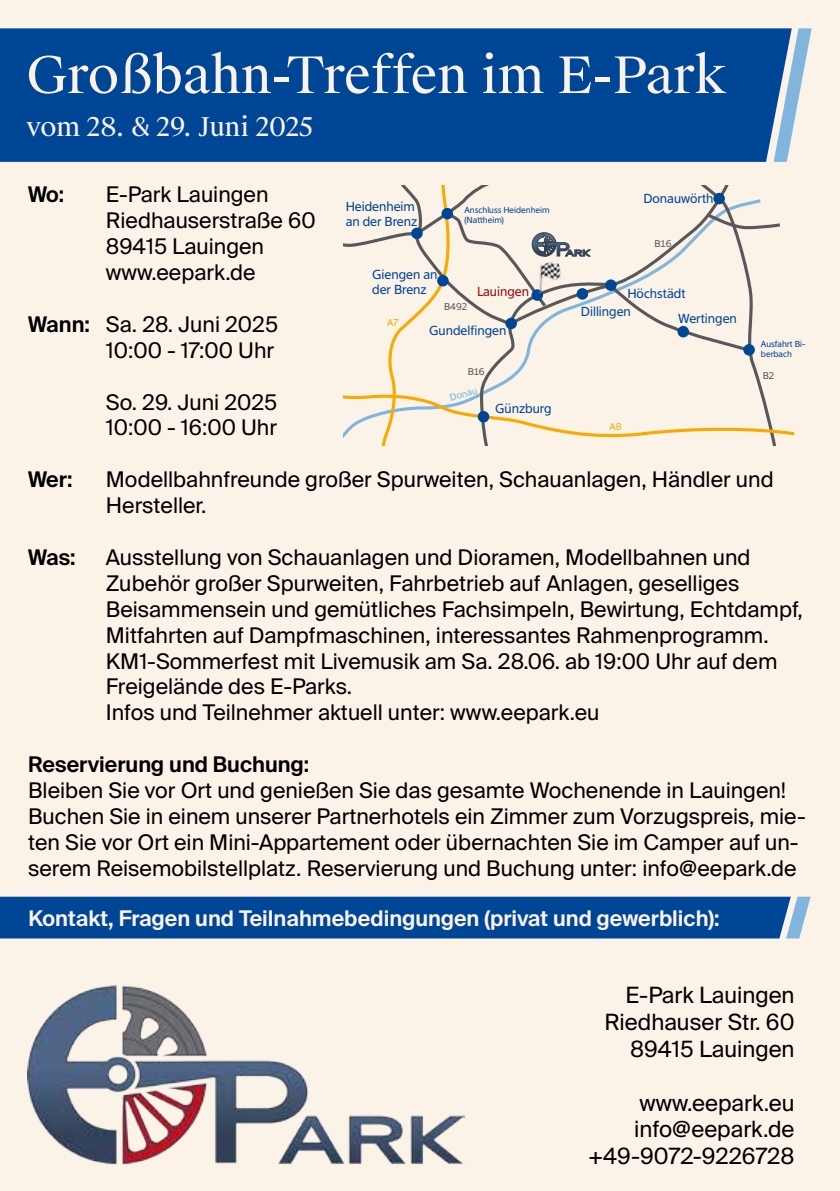
<style>
.page{position:relative;width:840px;height:1191px;background:#fff}
.page>*{position:absolute;margin:0;border:0;box-sizing:border-box;transform-origin:0 0}
.t1{font:50.4px "Suisse Works";color:#fcf3e8}
.t2{font:25.8px "Suisse Works";color:#fcf3e8}
.t3{font:22.4px/27px "Suisse Intl";color:#000;text-align:right}
.t4{font:21.6px/25.8px "Suisse Intl";color:#000}
.t5{font:600 21.6px "Suisse Intl";color:#fcf3e8}
.t6{font:600 21.6px "Suisse Intl";color:#000}
.t7{font:12.6px/15px "Suisse Sign";color:#004696}
.t8{font:12.6px "Suisse Sign";color:#920e14}
.t9{font:9.4px "Suisse Sign";color:#58585a}
.t10{font:9.4px "Suisse Sign";color:#80b5de}
.t11{font:9.4px "Suisse Sign";color:#f7aa00}
.t12{font:8.4px/10px "Suisse Sign";color:#004696}
.s1{font-weight:600}
</style>
<div class="page">
<div style="left:0;top:0;width:839px;height:1191px;background:#fcf3e8"></div>
<div style="left:0;top:896px;width:810px;height:42px;background:#004696"></div>
<div style="left:0;top:28px;width:773px;height:134px;background:#004696"></div>
<svg style="left:773px;top:28px;width:38px;height:134px"></svg>
<svg style="left:343px;top:186px;width:452px;height:259px"></svg>
<img style="left:529px;top:259px;width:37px;height:35px">
<img style="left:28px;top:985px;width:436px;height:179px">
<h1 class="t1" style="left:26px;top:44px;width:701px">Großbahn-Treffen im E-Park</h1>
<p class="t2" style="left:26px;top:111px;width:288px">vom 28. &amp; 29. Juni 2025</p>
<p class="t6" style="left:28px;top:182px;width:38px">Wo:</p>
<p class="t4" style="left:106px;top:182px;width:211px">E-Park Lauingen<br>Riedhauserstraße 60<br>89415 Lauingen www.eepark.de</p>
<p class="t4" style="left:28px;top:311px;width:251px;text-align:right"><span class="s1">Wann:</span> Sa. 28. Juni 2025<br>10:00 - 17:00 Uhr</p>
<p class="t4" style="left:106px;top:389px;width:173px">So. 29. Juni 2025<br>10:00 - 16:00 Uhr</p>
<p class="t6" style="left:28px;top:467px;width:46px">Wer:</p>
<p class="t4" style="left:106px;top:467px;width:669px">Modellbahnfreunde großer Spurweiten, Schauanlagen, Händler und<br>Hersteller.</p>
<p class="t6" style="left:28px;top:545px;width:49px">Was:</p>
<p class="t4" style="left:106px;top:544px;width:698px">Ausstellung von Schauanlagen und Dioramen, Modellbahnen und Zubehör großer Spurweiten, Fahrbetrieb auf Anlagen, geselliges Beisammensein und gemütliches Fachsimpeln, Bewirtung, Echtdampf, Mitfahrten auf Dampfmaschinen, interessantes Rahmenprogramm.<br>KM1-Sommerfest mit Livemusik am Sa. 28.06. ab 19:00 Uhr auf dem Freigelände des E-Parks.<br>Infos und Teilnehmer aktuell unter: www.eepark.eu</p>
<p class="t6" style="left:28px;top:752px;width:282px">Reservierung und Buchung:</p>
<p class="t4" style="left:28px;top:777px;width:778px">Bleiben Sie vor Ort und genießen Sie das gesamte Wochenende in Lauingen!<br>Buchen Sie in einem unserer Partnerhotels ein Zimmer zum Vorzugspreis, mie&shy;ten Sie vor Ort ein Mini-Appartement oder übernachten Sie im Camper auf un&shy;serem Reisemobilstellplatz. Reservierung und Buchung unter: info@eepark.de</p>
<p class="t5" style="left:28px;top:905px;width:692px">Kontakt, Fragen und Teilnahmebedingungen (privat und gewerblich):</p>
<p class="t7" style="left:643px;top:191px;width:71px">Donauwörth</p>
<p class="t7" style="left:345px;top:199px;width:73px">Heidenheim an der Brenz</p>
<p class="t12" style="left:464px;top:205px;width:87px">Anschluss Heidenheim (Nattheim)</p>
<p class="t9" style="left:654px;top:238px;width:19px">B16</p>
<p class="t7" style="left:372px;top:267px;width:67px">Giengen an der Brenz</p>
<p class="t8" style="left:477px;top:284px;width:53px">Lauingen</p>
<p class="t7" style="left:627px;top:286px;width:60px">Höchstädt</p>
<p class="t9" style="left:444px;top:301px;width:25px">B492</p>
<p class="t7" style="left:580px;top:304px;width:51px">Dillingen</p>
<p class="t7" style="left:677px;top:311px;width:60px">Wertingen</p>
<p class="t11" style="left:387px;top:318px;width:13px">A7</p>
<p class="t7" style="left:429px;top:323px;width:79px">Gundelfingen</p>
<p class="t12" style="left:760px;top:339px;width:46px">Ausfahrt Bi&shy;berbach</p>
<p class="t9" style="left:467px;top:366px;width:19px">B16</p>
<p class="t9" style="left:762px;top:370px;width:13px">B2</p>
<p class="t10" style="left:448px;top:392px;width:30px;rotate:-16deg">Donau</p>
<p class="t7" style="left:495px;top:401px;width:58px">Günzburg</p>
<p class="t11" style="left:609px;top:421px;width:14px">A8</p>
<p class="t3" style="left:604px;top:981px;width:192px">E-Park Lauingen<br>Riedhauser Str. 60<br>89415 Lauingen</p>
<p class="t3" style="left:587px;top:1089px;width:208px">www.eepark.eu info@eepark.de +49-9072-9226728</p>
</div>
